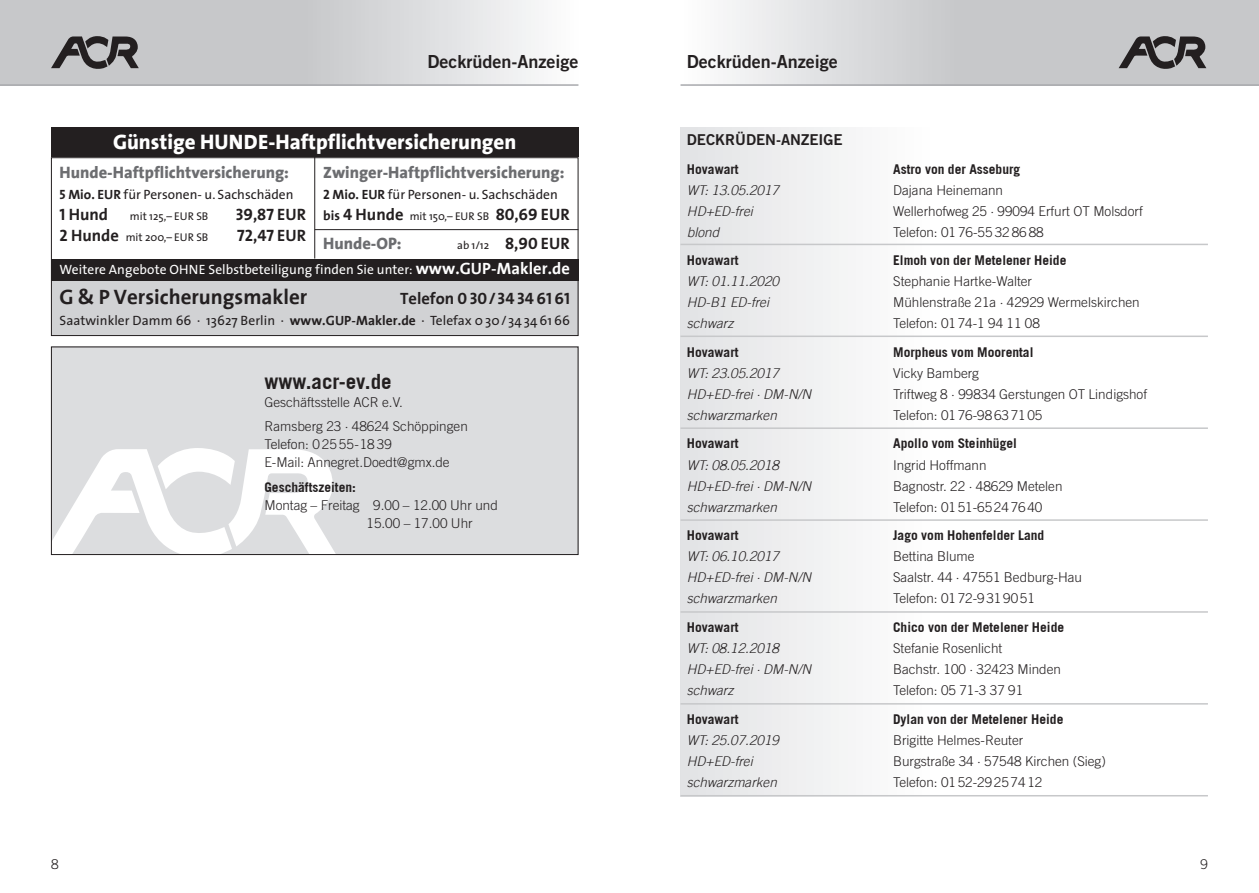
<style>
.page{position:relative;width:1259px;height:893px;background:#fff}
.page>*{position:absolute;margin:0;border:0;box-sizing:border-box;transform-origin:0 0}
.t1{font:800 21px "The Sans";color:#fff}
.t2{font:700 21px "The Sans";color:#231f20}
.t3{font:700 21px "Trade Gothic";color:#231f20}
.t4{font:18px "Trade Gothic LT Std Bd 2";color:#231f20}
.t5{font:800 16.5px "The Sans";color:#6c6d70}
.t6{font:16.5px "The Sans Bold Caps";color:#231f20}
.t7{font:700 16.5px "The Sans";color:#231f20}
.t8{font:15px "Trade Gothic LT Std Bd 2";color:#231f20}
.t9{font:300 13.5px/18px "Trade Gothic LT Std";color:#231f20}
.t10{font:italic 300 13.5px "Trade Gothic LT";color:#231f20}
.t11{font:700 13.5px "Trade Gothic";color:#231f20}
.t12{font:13.5px "The Sans";color:#231f20}
.t13{font:13.5px "The Sans";letter-spacing:.005em;color:#fff}
.t14{font:11.25px "The Sans";color:#231f20}
.s1{font-family:"The Sans Bold Caps"}
.s2{font-weight:700}
.s3{font-family:"The Sans Bold Caps";font-weight:400}
.s4{font-family:"The Sans Bold Caps";font-size:16.5px}
.s5{font-weight:700;font-size:16.5px}
.s6{font-weight:700;font-size:13.5px}
.s7{font-family:"The Sans";font-size:11.25px}
.s8{font-family:"The Sans";font-weight:700}
</style>
<div class="page">
<div style="left:680px;top:0;width:277px;height:85px;background:linear-gradient(to right,#fefefe,#c6c7ca)"></div>
<div style="left:957px;top:0;width:302px;height:85px;background:#c7c8ca"></div>
<hr style="left:680px;top:84px;width:579px;height:2px;background:#a8a9ad">
<svg style="left:1119px;top:36px;width:87px;height:33px"></svg>
<div style="left:302px;top:0;width:276px;height:85px;background:linear-gradient(to right,#c6c7c9,#fdfdfd)"></div>
<div style="left:0;top:0;width:302px;height:85px;background:#c7c8ca"></div>
<hr style="left:0;top:84px;width:578px;height:2px;background:#a8a9ad">
<svg style="left:51px;top:36px;width:88px;height:33px"></svg>
<div style="left:51px;top:347px;width:527px;height:208px;background:#dcdddf"></div>
<svg style="left:53px;top:448px;width:282px;height:105px"></svg>
<div style="left:51px;top:347px;width:527px;height:208px;border:1px solid #231f20"></div>
<div style="left:680px;top:128px;width:251px;height:668px;background:linear-gradient(to right,#e2e3e5,#fefefe)"></div>
<hr style="left:680px;top:244px;width:528px;height:1px;background:#c7c8ca">
<hr style="left:680px;top:336px;width:528px;height:1px;background:#c7c8ca">
<hr style="left:680px;top:427px;width:528px;height:2px;background:#c7c8ca">
<hr style="left:680px;top:519px;width:528px;height:2px;background:#c7c8ca">
<hr style="left:680px;top:611px;width:528px;height:2px;background:#c7c8ca">
<hr style="left:680px;top:703px;width:528px;height:2px;background:#c7c8ca">
<hr style="left:680px;top:795px;width:528px;height:1px;background:#c7c8ca">
<div style="left:51px;top:281px;width:527px;height:55px;background:#d1d2d4"></div>
<div style="left:51px;top:157px;width:527px;height:179px;border:1px solid #231f20"></div>
<div style="left:51px;top:128px;width:527px;height:29px;background:#231f20"></div>
<div style="left:51px;top:259px;width:527px;height:22px;background:#231f20"></div>
<hr style="left:314px;top:156px;width:1px;height:103px;background:#231f20">
<hr style="left:315px;top:229px;width:263px;height:1px;background:#231f20">
<h2 class="t4" style="left:427px;top:51px;width:153px">Deckrüden-Anzeige</h2>
<h1 class="t1" style="left:113px;top:124px;width:405px">Günstige HUNDE-Haftpflichtversicherungen</h1>
<p class="t5" style="left:60px;top:158px;width:231px">Hunde-Haftpflichtversicherung:</p>
<p class="t12" style="left:60px;top:183px;width:235px"><span class="s1">5</span> <span class="s2">Mio. EUR</span> für Personen- u. Sachschäden</p>
<p class="t7" style="left:60px;top:200px;width:50px"><span class="s3">1</span> Hund</p>
<p class="t14" style="left:130px;top:207px;width:80px">mit 125,– EUR SB</p>
<p class="t6" style="left:236px;top:200px;width:72px">39,87 EUR</p>
<p class="t14" style="left:60px;top:228px;width:150px"><span class="s4">2</span> <span class="s5">Hunde</span> mit 200,– EUR SB</p>
<p class="t6" style="left:237px;top:221px;width:70px">72,47 EUR</p>
<p class="t5" style="left:323px;top:158px;width:243px">Zwinger-Haftpflichtversicherung:</p>
<p class="t12" style="left:323px;top:183px;width:236px"><span class="s1">2</span> <span class="s2">Mio. EUR</span> für Personen- u. Sachschäden</p>
<p class="t14" style="left:323px;top:207px;width:248px"><span class="s6">bis</span> <span class="s4">4</span> <span class="s5">Hunde</span> mit 150,– EUR SB <span class="s4">80,69 EUR</span></p>
<p class="t5" style="left:323px;top:230px;width:80px">Hunde-OP:</p>
<p class="t6" style="left:457px;top:230px;width:114px"><span class="s7">ab 1/12</span> 8,90 EUR</p>
<p class="t13" style="left:60px;top:259px;width:512px">Weitere Angebote OHNE Selbstbeteiligung finden Sie unter: <span class="s5">www.GUP-Makler.de</span></p>
<h1 class="t2" style="left:60px;top:280px;width:249px">G &amp; P Versicherungsmakler</h1>
<p class="t6" style="left:400px;top:285px;width:171px"><span class="s8">Telefon</span> 0 30/34 34 61 61</p>
<p class="t12" style="left:60px;top:310px;width:512px">Saatwinkler Damm 66 · 13627 Berlin · <span class="s2">www.GUP-Makler.de</span> · Telefax 030/34 34 61 66</p>
<p class="t9" style="left:51px;top:855px;width:9px">8</p>
<h1 class="t3" style="left:264px;top:369px;width:129px">www.acr-ev.de</h1>
<p class="t9" style="left:264px;top:390px;width:205px;line-height:24.5px">Geschäftsstelle ACR e.V.<br>Ramsberg 23 · 48624 Schöppingen</p>
<p class="t9" style="left:264px;top:435px;width:187px">Telefon: 0 25 55-18 39<br>E-Mail: Annegret.Doedt@gmx.de</p>
<p class="t11" style="left:264px;top:479px;width:93px">Geschäftszeiten:</p>
<p class="t9" style="left:366px;top:496px;width:133px;text-indent:-102px">Montag – Freitag 9.00 – 12.00 Uhr und<br>15.00 – 17.00 Uhr</p>
<h2 class="t4" style="left:687px;top:51px;width:153px">Deckrüden-Anzeige</h2>
<p class="t8" style="left:687px;top:130px;width:157px">DECKRÜDEN-ANZEIGE</p>
<p class="t11" style="left:687px;top:161px;width:53px">Hovawart</p>
<p class="t11" style="left:893px;top:161px;width:129px">Astro von der Asseburg</p>
<p class="t10" style="left:687px;top:182px;width:94px">WT: 13.05.2017</p>
<p class="t9" style="left:893px;top:181px;width:111px">Dajana Heinemann</p>
<p class="t10" style="left:687px;top:203px;width:67px">HD+ED-frei</p>
<p class="t9" style="left:893px;top:202px;width:251px">Wellerhofweg 25 · 99094 Erfurt OT Molsdorf</p>
<p class="t10" style="left:687px;top:224px;width:34px">blond</p>
<p class="t9" style="left:893px;top:223px;width:152px">Telefon: 01 76-55 32 86 88</p>
<p class="t11" style="left:687px;top:252px;width:53px">Hovawart</p>
<p class="t11" style="left:893px;top:252px;width:175px">Elmoh von der Metelener Heide</p>
<p class="t10" style="left:687px;top:273px;width:94px">WT: 01.11.2020</p>
<p class="t9" style="left:893px;top:272px;width:140px">Stephanie Hartke-Walter</p>
<p class="t10" style="left:687px;top:294px;width:84px">HD-B1 ED-frei</p>
<p class="t9" style="left:893px;top:293px;width:248px">Mühlenstraße 21a · 42929 Wermelskirchen</p>
<p class="t10" style="left:687px;top:315px;width:48px">schwarz</p>
<p class="t9" style="left:893px;top:314px;width:148px">Telefon: 0174-1 94 11 08</p>
<p class="t11" style="left:687px;top:343px;width:53px">Hovawart</p>
<p class="t11" style="left:893px;top:343px;width:142px">Morpheus vom Moorental</p>
<p class="t10" style="left:687px;top:365px;width:94px">WT: 23.05.2017</p>
<p class="t9" style="left:893px;top:364px;width:87px">Vicky Bamberg</p>
<p class="t10" style="left:687px;top:386px;width:126px">HD+ED-frei · DM-N/N</p>
<p class="t9" style="left:893px;top:385px;width:255px">Triftweg 8 · 99834 Gerstungen OT Lindigshof</p>
<p class="t10" style="left:687px;top:407px;width:91px">schwarzmarken</p>
<p class="t9" style="left:893px;top:406px;width:151px">Telefon: 0176-98637105</p>
<p class="t11" style="left:687px;top:435px;width:53px">Hovawart</p>
<p class="t11" style="left:893px;top:435px;width:125px">Apollo vom Steinhügel</p>
<p class="t10" style="left:687px;top:457px;width:94px">WT: 08.05.2018</p>
<p class="t9" style="left:893px;top:455px;width:95px">Ingrid Hoffmann</p>
<p class="t10" style="left:687px;top:478px;width:126px">HD+ED-frei · DM-N/N</p>
<p class="t9" style="left:893px;top:476px;width:171px">Bagnostr. 22 · 48629 Metelen</p>
<p class="t10" style="left:687px;top:499px;width:91px">schwarzmarken</p>
<p class="t9" style="left:893px;top:497px;width:151px">Telefon: 0151-65247640</p>
<p class="t11" style="left:687px;top:527px;width:53px">Hovawart</p>
<p class="t11" style="left:893px;top:527px;width:153px">Jago vom Hohenfelder Land</p>
<p class="t10" style="left:687px;top:549px;width:94px">WT: 06.10.2017</p>
<p class="t9" style="left:893px;top:547px;width:83px">Bettina Blume</p>
<p class="t10" style="left:687px;top:570px;width:126px">HD+ED-frei · DM-N/N</p>
<p class="t9" style="left:893px;top:568px;width:190px">Saalstr. 44 · 47551 Bedburg-Hau</p>
<p class="t10" style="left:687px;top:591px;width:91px">schwarzmarken</p>
<p class="t9" style="left:893px;top:589px;width:143px">Telefon: 0172-9319051</p>
<p class="t11" style="left:687px;top:619px;width:53px">Hovawart</p>
<p class="t11" style="left:893px;top:619px;width:173px">Chico von der Metelener Heide</p>
<p class="t10" style="left:687px;top:640px;width:94px">WT: 08.12.2018</p>
<p class="t9" style="left:893px;top:639px;width:111px">Stefanie Rosenlicht</p>
<p class="t10" style="left:687px;top:661px;width:126px">HD+ED-frei · DM-N/N</p>
<p class="t9" style="left:893px;top:660px;width:169px">Bachstr. 100 · 32423 Minden</p>
<p class="t10" style="left:687px;top:682px;width:48px">schwarz</p>
<p class="t9" style="left:893px;top:681px;width:132px">Telefon: 05 71-3 37 91</p>
<p class="t11" style="left:687px;top:711px;width:53px">Hovawart</p>
<p class="t11" style="left:893px;top:711px;width:172px">Dylan von der Metelener Heide</p>
<p class="t10" style="left:687px;top:732px;width:94px">WT: 25.07.2019</p>
<p class="t9" style="left:893px;top:731px;width:132px">Brigitte Helmes-Reuter</p>
<p class="t10" style="left:687px;top:753px;width:67px">HD+ED-frei</p>
<p class="t9" style="left:893px;top:752px;width:214px">Burgstraße 34 · 57548 Kirchen (Sieg)</p>
<p class="t10" style="left:687px;top:774px;width:91px">schwarzmarken</p>
<p class="t9" style="left:893px;top:773px;width:151px">Telefon: 0152-29257412</p>
<p class="t9" style="left:1200px;top:855px;width:9px">9</p>
</div>
